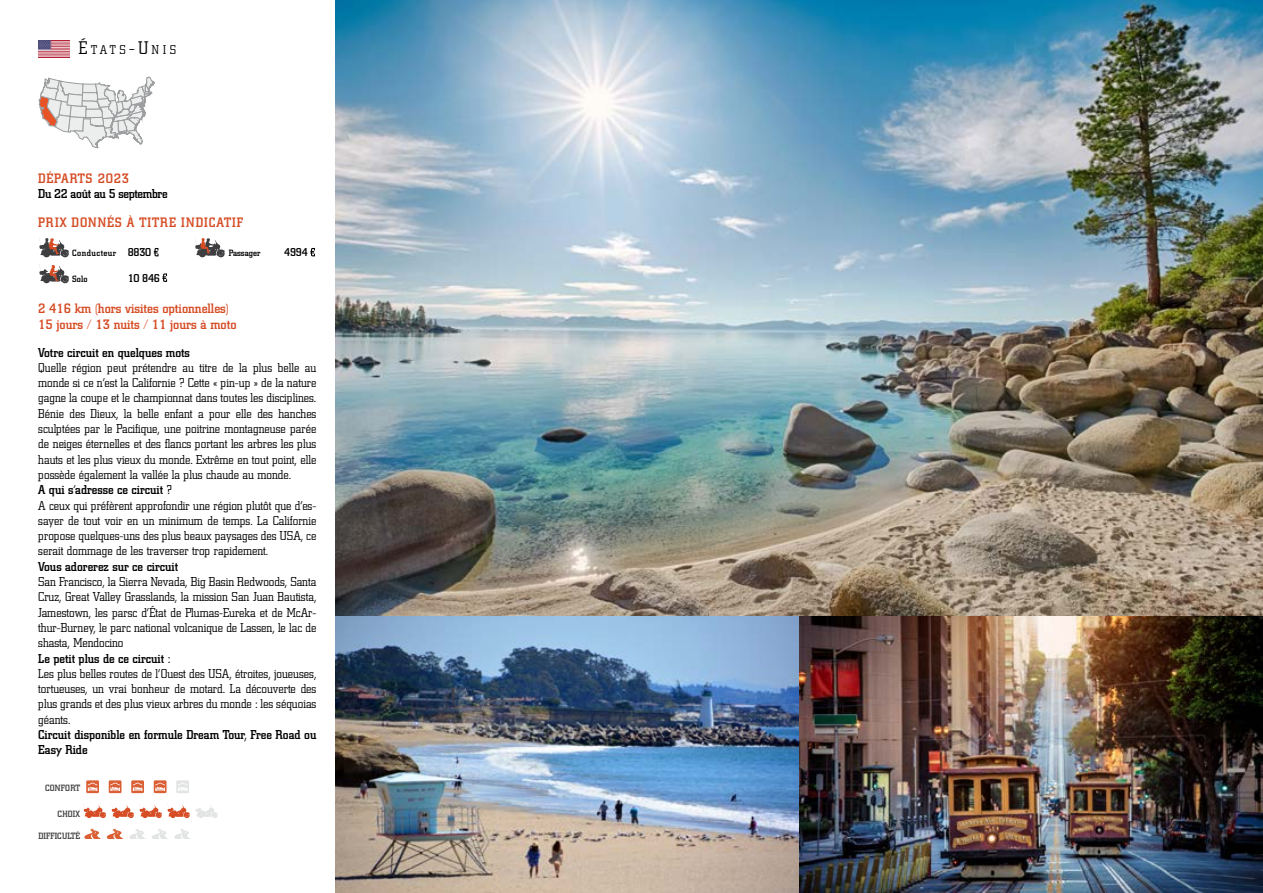
<style>
.page{position:relative;width:1263px;height:893px;background:#fff}
.page>*{position:absolute;margin:0;border:0;box-sizing:border-box;transform-origin:0 0}
.t1{font:500 13.5px/16.2px "City";color:#d64c25}
.t2{font:500 13.5px "City";letter-spacing:.07em;color:#d64c25}
.t3{font:500 13.5px "City";letter-spacing:.05em;color:#d64c25}
.t4{font:300 12.75px/15.3px "City";color:#000;text-align:justify}
.t5{font:500 12.75px/15.3px "City";color:#000}
.t6{font:500 12.75px "City";letter-spacing:-.025em;color:#000}
.t7{font:300 12.6px "City";letter-spacing:.285em;color:#000}
.t8{font:500 11.25px "City";letter-spacing:-.025em;color:#000}
.t9{font:500 9px "City";letter-spacing:.02em;color:#3e3d40}
.t10{font:500 9px "City";letter-spacing:.05em;color:#000}
.t11{font:500 9px "City";color:#000}
.s1{font-size:18px}
.s2{font-size:11.25px}
</style>
<div class="page">
<svg style="left:39px;top:77px;width:115px;height:71px"></svg>
<img style="left:336px;top:0;width:927px;height:617px">
<img style="left:336px;top:617px;width:463px;height:276px">
<img style="left:799px;top:617px;width:464px;height:276px">
<svg style="left:154px;top:248px;width:4px;height:8px"></svg>
<svg style="left:162px;top:273px;width:5px;height:9px"></svg>
<svg style="left:310px;top:248px;width:5px;height:8px"></svg>
<svg style="left:195px;top:238px;width:30px;height:19px"></svg>
<svg style="left:39px;top:238px;width:30px;height:19px"></svg>
<svg style="left:39px;top:264px;width:30px;height:19px"></svg>
<svg style="left:86px;top:780px;width:13px;height:13px"></svg>
<svg style="left:109px;top:780px;width:12px;height:13px"></svg>
<svg style="left:131px;top:780px;width:13px;height:13px"></svg>
<svg style="left:84px;top:829px;width:107px;height:10px"></svg>
<svg style="left:154px;top:780px;width:13px;height:13px"></svg>
<svg style="left:176px;top:780px;width:13px;height:13px"></svg>
<img style="left:38px;top:41px;width:31px;height:16px">
<svg style="left:84px;top:804px;width:134px;height:14px"></svg>
<p class="t7" style="left:79px;top:43px;width:99px"><span class="s1">É</span>TATS<span class="s1">-U</span>NIS</p>
<p class="t3" style="left:38px;top:171px;width:92px">DÉPARTS 2023</p>
<p class="t6" style="left:38px;top:187px;width:131px">Du 22 août au 5 septembre</p>
<p class="t2" style="left:38px;top:215px;width:206px">PRIX DONNÉS À TITRE INDICATIF</p>
<p class="t10" style="left:72px;top:248px;width:81px">Conducteur <span class="s2">8830</span></p>
<p class="t11" style="left:72px;top:274px;width:17px">Solo</p>
<p class="t8" style="left:128px;top:272px;width:34px">10 846</p>
<p class="t11" style="left:229px;top:248px;width:33px">Passager</p>
<p class="t8" style="left:284px;top:246px;width:25px">4994</p>
<p class="t1" style="left:38px;top:301px;width:200px">2 416 km (hors visites optionnelles)<br>15 jours / 13 nuits / 11 jours à moto</p>
<p class="t5" style="left:38px;top:345px;width:153px">Votre circuit en quelques mots</p>
<p class="t4" style="left:38px;top:360px;width:280px">Quelle région peut prétendre au titre de la plus belle au monde si ce n’est la Californie ? Cette « pin-up » de la nature gagne la coupe et le championnat dans toutes les disciplines.<br>Bénie des Dieux, la belle enfant a pour elle des hanches sculptées par le Pacifique, une poitrine montagneuse parée de neiges éternelles et des flancs portant les arbres les plus hauts et les plus vieux du monde. Extrême en tout point, elle possède également la vallée la plus chaude au monde.</p>
<p class="t5" style="left:38px;top:482px;width:135px">A qui s’adresse ce circuit ?</p>
<p class="t4" style="left:38px;top:498px;width:280px">A ceux qui préfèrent approfondir une région plutôt que d’es&shy;sayer de tout voir en un minimum de temps. La Californie propose quelques-uns des plus beaux paysages des USA, ce serait dommage de les traverser trop rapidement.</p>
<p class="t5" style="left:38px;top:559px;width:142px">Vous adorerez sur ce circuit</p>
<p class="t4" style="left:38px;top:574px;width:280px">San Francisco, la Sierra Nevada, Big Basin Redwoods, Santa Cruz, Great Valley Grasslands, la mission San Juan Bautista, Jamestown, les parsc d’État de Plumas-Eureka et de McAr&shy;thur-Burney, le parc national volcanique de Lassen, le lac de shasta, Mendocino</p>
<p class="t5" style="left:38px;top:651px;width:134px">Le petit plus de ce circuit :</p>
<p class="t4" style="left:38px;top:666px;width:280px">Les plus belles routes de l’Ouest des USA, étroites, joueuses, tortueuses, un vrai bonheur de motard. La découverte des plus grands et des plus vieux arbres du monde : les séquoias géants.</p>
<p class="t5" style="left:38px;top:727px;width:280px">Circuit disponible en formule Dream Tour, Free Road ou<br>Easy Ride</p>
<p class="t9" style="left:45px;top:783px;width:36px">CONFORT</p>
<p class="t9" style="left:38px;top:831px;width:43px">DIFFICULTÉ</p>
<p class="t9" style="left:58px;top:809px;width:24px">CHOIX</p>
</div>
